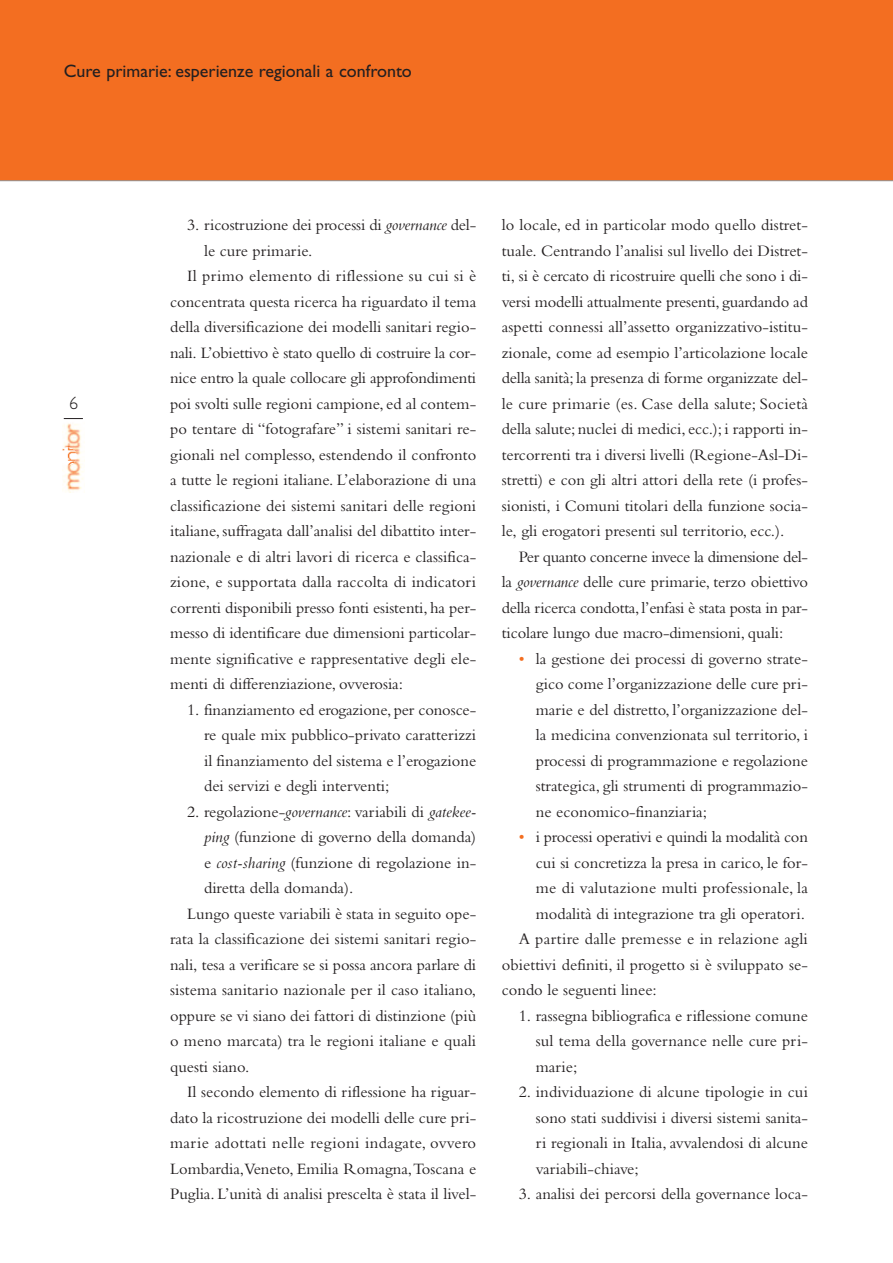
<style>
.page{position:relative;width:893px;height:1263px;background:#fff}
.page>*{position:absolute;margin:0;border:0;box-sizing:border-box;transform-origin:0 0}
.t1{font:18px "Gill Sans";color:#231f20}
.t2{font:300 18px "Gill Sans";color:#231f20}
.t3{font:16.5px/25.5px "Bembo";color:#231f20;text-align:justify}
.t4{font:16.5px "Bembo";letter-spacing:.02em;color:#231f20}
.t5{font:16.5px "Bembo";letter-spacing:.025em;color:#231f20}
.s1{font-style:italic}
.s2{color:#f36e21}
</style>
<div class="page">
<div style="left:0;top:0;width:893px;height:181px;background:#f36e21"></div>
<hr style="left:0;top:180px;width:893px;height:1px;background:#939598">
<img style="left:62px;top:423px;width:23px;height:69px">
<img style="left:59px;top:447px;width:18px;height:18px;border-radius:50%">
<svg style="left:64px;top:418px;width:19px;height:1px"></svg>
<p class="t1" style="left:64px;top:64px;width:350px">Cure primarie: esperienze regionali a confronto</p>
<p class="t2" style="left:69px;top:396px;width:10px">6</p>
<p class="t3" style="left:187px;top:214px;width:291px">3. ricostruzione dei processi di <span class="s1">governance</span> del-</p>
<p class="t3" style="left:204px;top:239px;width:110px">le cure primarie.</p>
<p class="t4" style="left:187px;top:270px;width:291px">Il primo elemento di riflessione su cui si è</p>
<p class="t3" style="left:170px;top:290px;width:308px">concentrata questa ricerca ha riguardato il tema</p>
<p class="t3" style="left:170px;top:316px;width:308px">della diversificazione dei modelli sanitari regio-</p>
<p class="t3" style="left:170px;top:341px;width:308px">nali. L’obiettivo è stato quello di costruire la cor-</p>
<p class="t3" style="left:170px;top:367px;width:308px">nice entro la quale collocare gli approfondimenti</p>
<p class="t3" style="left:170px;top:392px;width:308px">poi svolti sulle regioni campione, ed al contem-</p>
<p class="t3" style="left:170px;top:418px;width:308px">po tentare di “fotografare” i sistemi sanitari re-</p>
<p class="t3" style="left:170px;top:443px;width:308px">gionali nel complesso, estendendo il confronto</p>
<p class="t3" style="left:170px;top:469px;width:308px">a tutte le regioni italiane. L’elaborazione di una</p>
<p class="t3" style="left:170px;top:494px;width:308px">classificazione dei sistemi sanitari delle regioni</p>
<p class="t3" style="left:170px;top:520px;width:308px">italiane,suffragata dall’analisi del dibattito inter-</p>
<p class="t3" style="left:170px;top:545px;width:308px">nazionale e di altri lavori di ricerca e classifica-</p>
<p class="t3" style="left:170px;top:571px;width:308px">zione, e supportata dalla raccolta di indicatori</p>
<p class="t3" style="left:170px;top:596px;width:308px">correnti disponibili presso fonti esistenti, ha per-</p>
<p class="t3" style="left:170px;top:622px;width:308px">messo di identificare due dimensioni particolar-</p>
<p class="t3" style="left:170px;top:647px;width:308px">mente significative e rappresentative degli ele-</p>
<p class="t3" style="left:170px;top:673px;width:235px">menti di differenziazione, ovverosia:</p>
<p class="t3" style="left:204px;top:698px;width:274px;text-indent:-17px">1. finanziamento ed erogazione, per conosce&shy;re quale mix pubblico-privato caratterizzi il finanziamento del sistema e l’erogazione dei servizi e degli interventi;</p>
<p class="t3" style="left:187px;top:800px;width:291px">2. regolazione-<span class="s1">governance</span>: variabili di <span class="s1">gatekee-</span></p>
<p class="t3" style="left:204px;top:826px;width:274px"><span class="s1">ping</span> (funzione di governo della domanda)</p>
<p class="t3" style="left:204px;top:851px;width:274px">e <span class="s1">cost-sharing</span> (funzione di regolazione in-</p>
<p class="t3" style="left:204px;top:877px;width:151px">diretta della domanda).</p>
<p class="t3" style="left:187px;top:902px;width:291px">Lungo queste variabili è stata in seguito ope-</p>
<p class="t3" style="left:170px;top:928px;width:308px">rata la classificazione dei sistemi sanitari regio-</p>
<p class="t3" style="left:170px;top:953px;width:308px">nali, tesa a verificare se si possa ancora parlare di</p>
<p class="t3" style="left:170px;top:979px;width:308px">sistema sanitario nazionale per il caso italiano,</p>
<p class="t3" style="left:170px;top:1004px;width:308px">oppure se vi siano dei fattori di distinzione (più</p>
<p class="t3" style="left:170px;top:1030px;width:308px">o meno marcata) tra le regioni italiane e quali</p>
<p class="t3" style="left:170px;top:1055px;width:81px">questi siano.</p>
<p class="t3" style="left:187px;top:1081px;width:291px">Il secondo elemento di riflessione ha riguar-</p>
<p class="t3" style="left:170px;top:1106px;width:308px">dato la ricostruzione dei modelli delle cure pri-</p>
<p class="t5" style="left:170px;top:1137px;width:308px">marie adottati nelle regioni indagate, ovvero</p>
<p class="t3" style="left:170px;top:1157px;width:308px">Lombardia,Veneto, Emilia Romagna,Toscana e</p>
<p class="t3" style="left:170px;top:1183px;width:308px">Puglia. L’unità di analisi prescelta è stata il livel-</p>
<p class="t3" style="left:502px;top:214px;width:308px">lo locale, ed in particolar modo quello distret&shy;tuale. Centrando l’analisi sul livello dei Distret&shy;ti, si è cercato di ricostruire quelli che sono i di&shy;versi modelli attualmente presenti, guardando ad aspetti connessi all’assetto organizzativo-istitu&shy;zionale, come ad esempio l’articolazione locale della sanità; la presenza di forme organizzate del&shy;le cure primarie (es. Case della salute; Società della salute; nuclei di medici, ecc.); i rapporti in&shy;tercorrenti tra i diversi livelli (Regione-Asl-Di&shy;stretti) e con gli altri attori della rete (i profes&shy;sionisti, i Comuni titolari della funzione socia&shy;le, gli erogatori presenti sul territorio, ecc.).</p>
<p class="t3" style="left:502px;top:545px;width:308px;text-indent:17px">Per quanto concerne invece la dimensione del&shy;la <span class="s1">governance</span> delle cure primarie, terzo obiettivo della ricerca condotta,l’enfasi è stata posta in par&shy;ticolare lungo due macro-dimensioni, quali:</p>
<p class="t3" style="left:536px;top:647px;width:274px;text-indent:-17px"><span class="s2">•</span> la gestione dei processi di governo strate&shy;gico come l’organizzazione delle cure pri&shy;marie e del distretto, l’organizzazione del&shy;la medicina convenzionata sul territorio, i processi di programmazione e regolazione strategica, gli strumenti di programmazio&shy;ne economico-finanziaria;</p>
<p class="t3" style="left:519px;top:826px;width:291px"><span class="s2">•</span> i processi operativi e quindi la modalità con</p>
<p class="t3" style="left:536px;top:851px;width:274px">cui si concretizza la presa in carico, le for-</p>
<p class="t4" style="left:536px;top:882px;width:274px">me di valutazione multi professionale, la</p>
<p class="t3" style="left:536px;top:902px;width:271px">modalità di integrazione tra gli operatori.</p>
<p class="t4" style="left:519px;top:933px;width:291px">A partire dalle premesse e in relazione agli</p>
<p class="t3" style="left:502px;top:953px;width:308px">obiettivi definiti, il progetto si è sviluppato se-</p>
<p class="t3" style="left:502px;top:979px;width:157px">condo le seguenti linee:</p>
<p class="t3" style="left:536px;top:1004px;width:274px;text-indent:-17px">1. rassegna bibliografica e riflessione comune sul tema della governance nelle cure pri&shy;marie;</p>
<p class="t3" style="left:536px;top:1081px;width:274px;text-indent:-17px">2. individuazione di alcune tipologie in cui sono stati suddivisi i diversi sistemi sanita&shy;ri regionali in Italia, avvalendosi di alcune variabili-chiave;</p>
<p class="t3" style="left:519px;top:1183px;width:291px">3. analisi dei percorsi della governance loca-</p>
</div>
